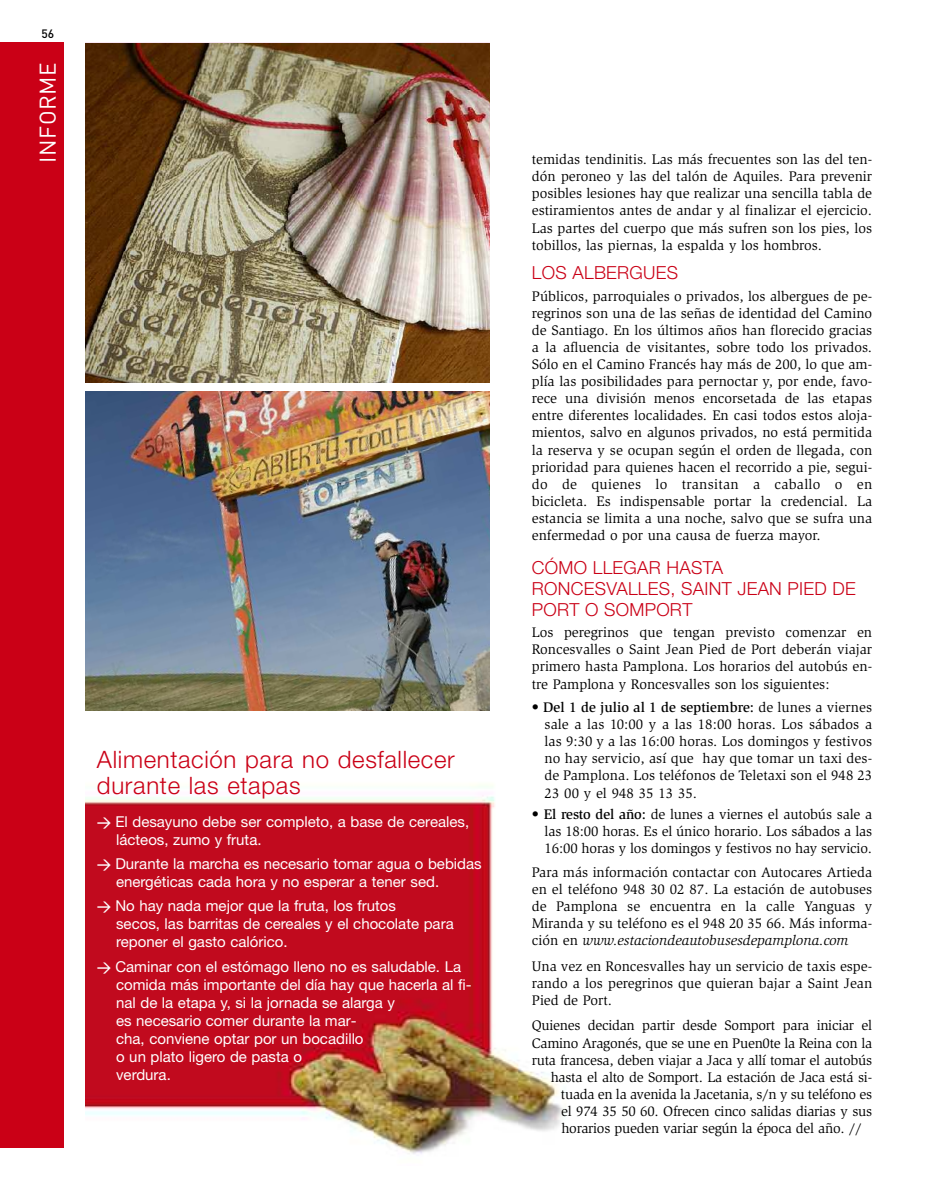
<style>
.page{position:relative;width:936px;height:1191px;background:#fff}
.page>*{position:absolute;margin:0;border:0;box-sizing:border-box;transform-origin:0 0}
.t1{font:300 24px/25.5px "Helvetica Neue";letter-spacing:.03em;color:#ca0016}
.t2{font:22.5px "DIN";letter-spacing:.03em;color:#fff}
.t3{font:300 18px/21px "Helvetica Neue";letter-spacing:.015em;color:#ca0016}
.t4{font:15px/18px "Helvetica Neue";color:#fff}
.t5{font:14.25px/17.1px "Slimbach";letter-spacing:-.01em;color:#000;text-align:justify}
.t6{font:500 12px "DIN";color:#000}
.s1{font-family:"DIN";font-weight:500;font-size:14.25px}
.s2{font-weight:500}
.s3{font-style:italic}
</style>
<div class="page">
<img style="left:85px;top:785px;width:478px;height:369px">
<div style="left:0;top:43px;width:64px;height:1105px;background:#ca0016"></div>
<img style="left:85px;top:391px;width:404px;height:319px">
<img style="left:85px;top:43px;width:404px;height:340px">
<p class="t6" style="left:41px;top:27px;width:14px">56</p>
<h2 class="t2" style="left:35px;top:163px;width:102px;rotate:-90deg">INFORME</h2>
<h1 class="t1" style="left:97px;top:746px;width:359px">Alimentación para no desfallecer durante las etapas</h1>
<p class="t4" style="left:116px;top:813px;width:354px;text-indent:-19px"><span class="s1">&gt;</span> El desayuno debe ser completo, a base de cereales, lácteos, zumo y fruta.</p>
<p class="t4" style="left:116px;top:856px;width:367px;text-indent:-19px"><span class="s1">&gt;</span> Durante la marcha es necesario tomar agua o bebidas energéticas cada hora y no esperar a tener sed.</p>
<p class="t4" style="left:116px;top:898px;width:339px;text-indent:-19px"><span class="s1">&gt;</span> No hay nada mejor que la fruta, los frutos<br>secos, las barritas de cereales y el chocolate para reponer el gasto calórico.</p>
<p class="t4" style="left:116px;top:959px;width:357px;text-indent:-19px"><span class="s1">&gt;</span> Caminar con el estómago lleno no es saludable. La comida más importante del día hay que hacerla al fi&shy;nal de la etapa y, si la jornada se alarga y<br>es necesario comer durante la mar-<br>cha, conviene optar por un bocadillo<br>o un plato ligero de pasta o<br>verdura.</p>
<p class="t5" style="left:531px;top:152px;width:342px">temidas tendinitis. Las más frecuentes son las del ten&shy;dón peroneo y las del talón de Aquiles. Para prevenir posibles lesiones hay que realizar una sencilla tabla de estiramientos antes de andar y al finalizar el ejercicio.<br>Las partes del cuerpo que más sufren son los pies, los tobillos, las piernas, la espalda y los hombros.</p>
<p class="t3" style="left:531px;top:262px;width:148px">LOS ALBERGUES</p>
<p class="t5" style="left:531px;top:288px;width:342px">Públicos, parroquiales o privados, los albergues de pe&shy;regrinos son una de las señas de identidad del Camino de Santiago. En los últimos años han florecido gracias a la afluencia de visitantes, sobre todo los privados.<br>Sólo en el Camino Francés hay más de 200, lo que am&shy;plía las posibilidades para pernoctar y, por ende, favo&shy;rece una división menos encorsetada de las etapas entre diferentes localidades. En casi todos estos aloja&shy;mientos, salvo en algunos privados, no está permitida la reserva y se ocupan según el orden de llegada, con prioridad para quienes hacen el recorrido a pie, segui&shy;do de quienes lo transitan a caballo o en bicicleta. Es indispensable portar la credencial. La estancia se limita a una noche, salvo que se sufra una enfermedad o por una causa de fuerza mayor.</p>
<p class="t3" style="left:531px;top:556px;width:325px">CÓMO LLEGAR HASTA<br>RONCESVALLES, SAINT JEAN PIED DE<br>PORT O SOMPORT</p>
<p class="t5" style="left:531px;top:625px;width:342px">Los peregrinos que tengan previsto comenzar en Roncesvalles o Saint Jean Pied de Port deberán viajar primero hasta Pamplona. Los horarios del autobús en&shy;tre Pamplona y Roncesvalles son los siguientes:</p>
<p class="t5" style="left:544px;top:699px;width:329px;text-indent:-13px">• <span class="s2">Del 1 de julio al 1 de septiembre:</span> de lunes a viernes sale a las 10:00 y a las 18:00 horas. Los sábados a las 9:30 y a las 16:00 horas. Los domingos y festivos no hay servicio, así que hay que tomar un taxi des&shy;de Pamplona. Los teléfonos de Teletaxi son el 948 23<br>23 00 y el 948 35 13 35.</p>
<p class="t5" style="left:544px;top:806px;width:329px;text-indent:-13px">• <span class="s2">El resto del año:</span> de lunes a viernes el autobús sale a las 18:00 horas. Es el único horario. Los sábados a las 16:00 horas y los domingos y festivos no hay servicio.</p>
<p class="t5" style="left:531px;top:864px;width:342px">Para más información contactar con Autocares Artieda en el teléfono 948 30 02 87. La estación de autobuses de Pamplona se encuentra en la calle Yanguas y Miranda y su teléfono es el 948 20 35 66. Más informa&shy;ción en <span class="s3">www.estaciondeautobusesdepamplona.com</span></p>
<p class="t5" style="left:531px;top:958px;width:342px">Una vez en Roncesvalles hay un servicio de taxis espe&shy;rando a los peregrinos que quieran bajar a Saint Jean Pied de Port.</p>
<p class="t5" style="left:531px;top:1018px;width:342px">Quienes decidan partir desde Somport para iniciar el</p>
<p class="t5" style="left:531px;top:1035px;width:342px">Camino Aragonés, que se une en Puen0te la Reina con la</p>
<p class="t5" style="left:531px;top:1052px;width:342px">ruta francesa, deben viajar a Jaca y allí tomar el autobús</p>
<p class="t5" style="left:550px;top:1069px;width:323px">hasta el alto de Somport. La estación de Jaca está si-</p>
<p class="t5" style="left:561px;top:1086px;width:313px">tuada en la avenida la Jacetania, s/n y su teléfono es</p>
<p class="t5" style="left:561px;top:1103px;width:312px">el 974 35 50 60. Ofrecen cinco salidas diarias y sus</p>
<p class="t5" style="left:561px;top:1120px;width:302px">horarios pueden variar según la época del año. //</p>
</div>
